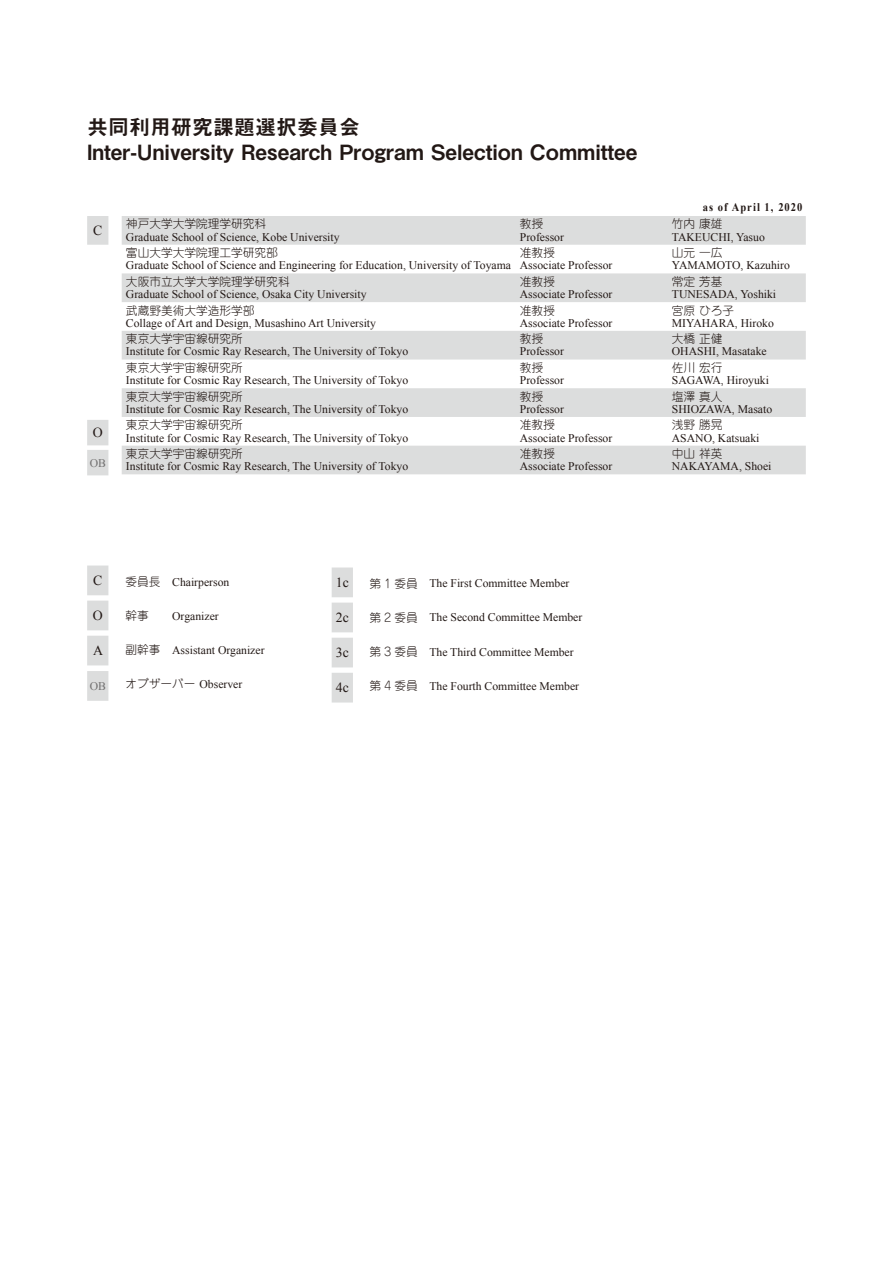
<style>
.page{position:relative;width:893px;height:1263px;background:#fff}
.page>*{position:absolute;margin:0;border:0;box-sizing:border-box;transform-origin:0 0}
.t1{font:21px/25.2px "Midashi Go Pr 6 N MB31";color:#221815}
.t2{font:13.8px "Times New Roman";color:#221815}
.t3{font:11.7px "Times New Roman";color:#221815}
.t4{font:300 11.7px "Jun 101 Pro";color:#221815}
.t5{font:700 11.7px "Times New Roman";letter-spacing:.1em;color:#221815;scale:.9 1}
.t6{font:11.7px "Times New Roman";color:#727171}
.s1{font-family:"Jun 101 Pro";font-weight:300}
</style>
<div class="page">
<svg style="left:122px;top:216px;width:684px;height:258px;fill:#dcdddd"></svg>
<svg style="left:87px;top:216px;width:21px;height:259px"></svg>
<svg style="left:87px;top:565px;width:21px;height:136px;background:#e0e1e1"></svg>
<svg style="left:332px;top:567px;width:21px;height:135px;background:#e0e1e1"></svg>
<h1 class="t1" style="left:87px;top:114px;width:552px">共同利用研究課題選択委員会<br>Inter-University Research Program Selection Committee</h1>
<p class="t5" style="left:703px;top:199px;width:112px">as of April 1, 2020</p>
<p class="t2" style="left:93px;top:221px;width:11px">C</p>
<p class="t4" style="left:126px;top:215px;width:142px">神戸大学大学院理学研究科</p>
<p class="t3" style="left:126px;top:229px;width:215px">Graduate School of Science, Kobe University</p>
<p class="t4" style="left:520px;top:215px;width:25px">教授</p>
<p class="t3" style="left:520px;top:229px;width:46px">Professor</p>
<p class="t4" style="left:672px;top:215px;width:52px">竹内 康雄</p>
<p class="t3" style="left:672px;top:229px;width:94px">TAKEUCHI, Yasuo</p>
<p class="t4" style="left:126px;top:243px;width:154px">富山大学大学院理工学研究部</p>
<p class="t3" style="left:126px;top:258px;width:387px">Graduate School of Science and Engineering for Education, University of Toyama</p>
<p class="t4" style="left:520px;top:243px;width:37px">准教授</p>
<p class="t3" style="left:520px;top:258px;width:94px">Associate Professor</p>
<p class="t4" style="left:672px;top:243px;width:52px">山元 一広</p>
<p class="t3" style="left:672px;top:258px;width:120px">YAMAMOTO, Kazuhiro</p>
<p class="t4" style="left:126px;top:272px;width:165px">大阪市立大学大学院理学研究科</p>
<p class="t3" style="left:126px;top:286px;width:242px">Graduate School of Science, Osaka City University</p>
<p class="t4" style="left:520px;top:272px;width:37px">准教授</p>
<p class="t3" style="left:520px;top:286px;width:94px">Associate Professor</p>
<p class="t4" style="left:672px;top:272px;width:52px">常定 芳基</p>
<p class="t3" style="left:672px;top:286px;width:106px">TUNESADA, Yoshiki</p>
<p class="t4" style="left:126px;top:301px;width:130px">武蔵野美術大学造形学部</p>
<p class="t3" style="left:126px;top:315px;width:252px">Collage of Art and Design, Musashino Art University</p>
<p class="t4" style="left:520px;top:301px;width:37px">准教授</p>
<p class="t3" style="left:520px;top:315px;width:94px">Associate Professor</p>
<p class="t4" style="left:672px;top:301px;width:64px">宮原 ひろ子</p>
<p class="t3" style="left:672px;top:315px;width:103px">MIYAHARA, Hiroko</p>
<p class="t4" style="left:126px;top:330px;width:118px">東京大学宇宙線研究所</p>
<p class="t3" style="left:126px;top:344px;width:284px">Institute for Cosmic Ray Research, The University of Tokyo</p>
<p class="t4" style="left:520px;top:330px;width:25px">教授</p>
<p class="t3" style="left:520px;top:344px;width:46px">Professor</p>
<p class="t4" style="left:672px;top:330px;width:52px">大橋 正健</p>
<p class="t3" style="left:672px;top:344px;width:96px">OHASHI, Masatake</p>
<p class="t4" style="left:126px;top:358px;width:118px">東京大学宇宙線研究所</p>
<p class="t3" style="left:126px;top:372px;width:284px">Institute for Cosmic Ray Research, The University of Tokyo</p>
<p class="t4" style="left:520px;top:358px;width:25px">教授</p>
<p class="t3" style="left:520px;top:372px;width:46px">Professor</p>
<p class="t4" style="left:672px;top:358px;width:52px">佐川 宏行</p>
<p class="t3" style="left:672px;top:372px;width:99px">SAGAWA, Hiroyuki</p>
<p class="t4" style="left:126px;top:387px;width:118px">東京大学宇宙線研究所</p>
<p class="t3" style="left:126px;top:401px;width:284px">Institute for Cosmic Ray Research, The University of Tokyo</p>
<p class="t4" style="left:520px;top:387px;width:25px">教授</p>
<p class="t3" style="left:520px;top:401px;width:46px">Professor</p>
<p class="t4" style="left:672px;top:387px;width:52px">塩澤 真人</p>
<p class="t3" style="left:672px;top:401px;width:102px">SHIOZAWA, Masato</p>
<p class="t2" style="left:93px;top:423px;width:11px">O</p>
<p class="t6" style="left:90px;top:455px;width:18px">OB</p>
<p class="t4" style="left:126px;top:416px;width:118px">東京大学宇宙線研究所</p>
<p class="t3" style="left:126px;top:430px;width:284px">Institute for Cosmic Ray Research, The University of Tokyo</p>
<p class="t4" style="left:126px;top:444px;width:118px">東京大学宇宙線研究所</p>
<p class="t3" style="left:126px;top:458px;width:284px">Institute for Cosmic Ray Research, The University of Tokyo</p>
<p class="t4" style="left:520px;top:416px;width:37px">准教授</p>
<p class="t3" style="left:520px;top:430px;width:94px">Associate Professor</p>
<p class="t4" style="left:520px;top:444px;width:37px">准教授</p>
<p class="t3" style="left:520px;top:458px;width:94px">Associate Professor</p>
<p class="t4" style="left:672px;top:416px;width:52px">浅野 勝晃</p>
<p class="t3" style="left:672px;top:430px;width:89px">ASANO, Katsuaki</p>
<p class="t4" style="left:672px;top:444px;width:52px">中山 祥英</p>
<p class="t3" style="left:672px;top:458px;width:101px">NAKAYAMA, Shoei</p>
<p class="t2" style="left:93px;top:571px;width:11px">C</p>
<p class="t2" style="left:93px;top:606px;width:11px">O</p>
<p class="t2" style="left:93px;top:641px;width:11px">A</p>
<p class="t6" style="left:90px;top:678px;width:18px">OB</p>
<p class="t3" style="left:125px;top:574px;width:105px"><span class="s1">委員長　</span>Chairperson</p>
<p class="t3" style="left:125px;top:608px;width:95px"><span class="s1">幹事　　</span>Organizer</p>
<p class="t3" style="left:125px;top:642px;width:141px"><span class="s1">副幹事　</span>Assistant Organizer</p>
<p class="t3" style="left:125px;top:676px;width:118px"><span class="s1">オブザーバー</span> Observer</p>
<p class="t2" style="left:336px;top:573px;width:15px">1c</p>
<p class="t2" style="left:336px;top:608px;width:15px">2c</p>
<p class="t2" style="left:336px;top:643px;width:15px">3c</p>
<p class="t2" style="left:336px;top:678px;width:15px">4c</p>
<p class="t3" style="left:369px;top:576px;width:201px"><span class="s1">第 1 委員　</span>The First Committee Member</p>
<p class="t3" style="left:369px;top:610px;width:214px"><span class="s1">第 2 委員　</span>The Second Committee Member</p>
<p class="t3" style="left:369px;top:644px;width:206px"><span class="s1">第 3 委員　</span>The Third Committee Member</p>
<p class="t3" style="left:369px;top:678px;width:211px"><span class="s1">第 4 委員　</span>The Fourth Committee Member</p>
</div>
